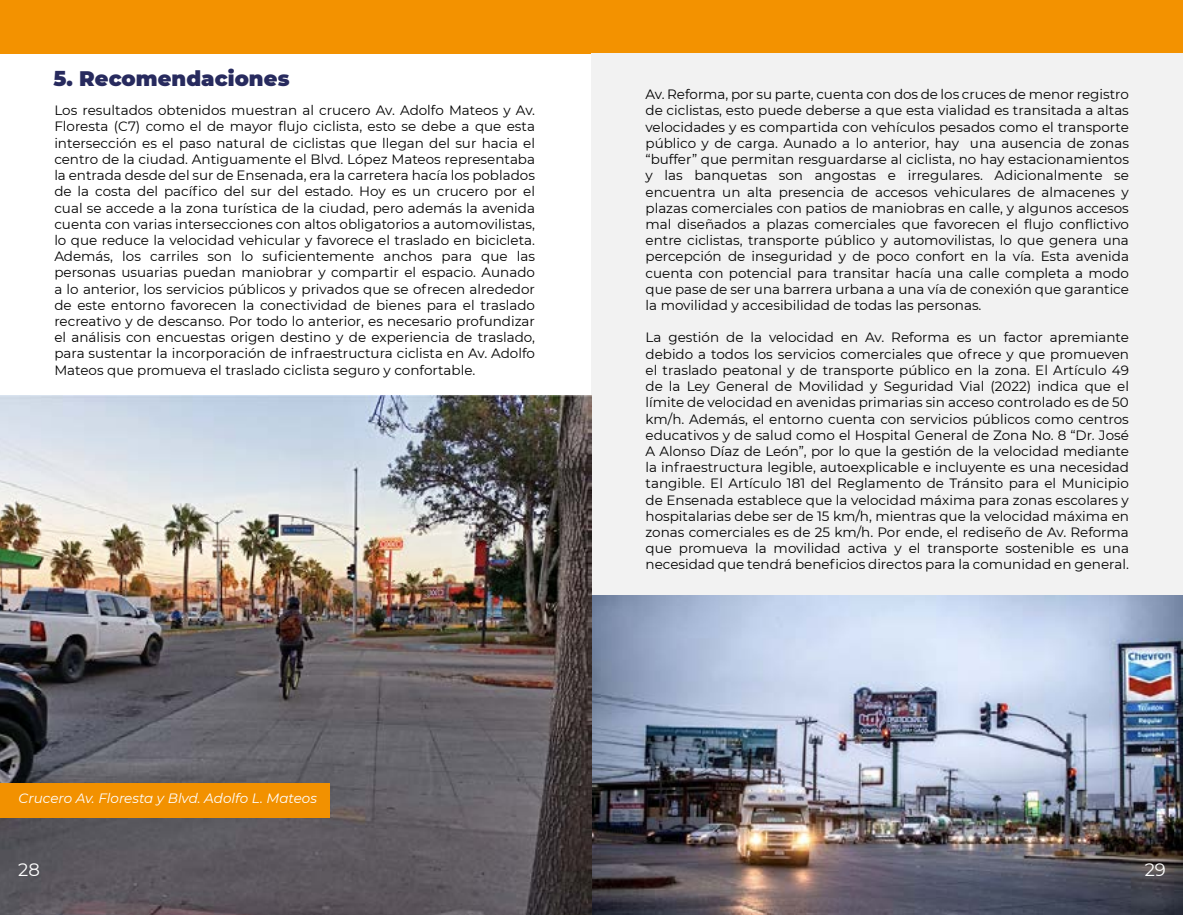
<style>
.page{position:relative;width:1183px;height:915px;background:#fff}
.page>*{position:absolute;margin:0;border:0;box-sizing:border-box;transform-origin:0 0}
.t1{font:900 21px "Montserrat";color:#272a5e}
.t2{font:18px "Montserrat";color:#fff}
.t3{font:13.5px/16.2px "Montserrat";color:#000;text-align:justify}
.t4{font:italic 13.5px "Montserrat";color:#fff}
</style>
<div class="page">
<div style="left:0;top:0;width:1182px;height:53px;background:#f39200"></div>
<div style="left:591px;top:53px;width:591px;height:861px;background:#f2f2f2"></div>
<img style="left:591px;top:595px;width:591px;height:319px">
<img style="left:0;top:395px;width:591px;height:519px">
<div style="left:0;top:782px;width:329px;height:34px;background:#f29100"></div>
<h1 class="t1" style="left:54px;top:63px;width:237px">5. Recomendaciones</h1>
<p class="t3" style="left:54px;top:102px;width:482px">Los resultados obtenidos muestran al crucero Av. Adolfo Mateos y Av.<br>Floresta (C7) como el de mayor flujo ciclista, esto se debe a que esta intersección es el paso natural de ciclistas que llegan del sur hacia el centro de la ciudad. Antiguamente el Blvd. López Mateos representaba la entrada desde del sur de Ensenada, era la carretera hacía los poblados de la costa del pacífico del sur del estado. Hoy es un crucero por el cual se accede a la zona turística de la ciudad, pero además la avenida cuenta con varias intersecciones con altos obligatorios a automovilistas, lo que reduce la velocidad vehicular y favorece el traslado en bicicleta.<br>Además, los carriles son lo suficientemente anchos para que las personas usuarias puedan maniobrar y compartir el espacio. Aunado a lo anterior, los servicios públicos y privados que se ofrecen alrededor de este entorno favorecen la conectividad de bienes para el traslado recreativo y de descanso. Por todo lo anterior, es necesario profundizar el análisis con encuestas origen destino y de experiencia de traslado, para sustentar la incorporación de infraestructura ciclista en Av. Adolfo Mateos que promueva el traslado ciclista seguro y confortable.</p>
<p class="t4" style="left:19px;top:788px;width:300px">Crucero Av. Floresta y Blvd. Adolfo L. Mateos</p>
<p class="t3" style="left:645px;top:86px;width:485px">Av. Reforma, por su parte, cuenta con dos de los cruces de menor registro de ciclistas, esto puede deberse a que esta vialidad es transitada a altas velocidades y es compartida con vehículos pesados como el transporte público y de carga. Aunado a lo anterior, hay una ausencia de zonas “buffer” que permitan resguardarse al ciclista, no hay estacionamientos y las banquetas son angostas e irregulares. Adicionalmente se encuentra un alta presencia de accesos vehiculares de almacenes y plazas comerciales con patios de maniobras en calle, y algunos accesos mal diseñados a plazas comerciales que favorecen el flujo conflictivo entre ciclistas, transporte público y automovilistas, lo que genera una percepción de inseguridad y de poco confort en la vía. Esta avenida cuenta con potencial para transitar hacía una calle completa a modo que pase de ser una barrera urbana a una vía de conexión que garantice la movilidad y accesibilidad de todas las personas.</p>
<p class="t3" style="left:645px;top:329px;width:485px">La gestión de la velocidad en Av. Reforma es un factor apremiante debido a todos los servicios comerciales que ofrece y que promueven el traslado peatonal y de transporte público en la zona. El Artículo 49 de la Ley General de Movilidad y Seguridad Vial (2022) indica que el límite de velocidad en avenidas primarias sin acceso controlado es de 50 km/h. Además, el entorno cuenta con servicios públicos como centros educativos y de salud como el Hospital General de Zona No. 8 “Dr. José A Alonso Díaz de León”, por lo que la gestión de la velocidad mediante la infraestructura legible, autoexplicable e incluyente es una necesidad tangible. El Artículo 181 del Reglamento de Tránsito para el Municipio de Ensenada establece que la velocidad máxima para zonas escolares y hospitalarias debe ser de 15 km/h, mientras que la velocidad máxima en zonas comerciales es de 25 km/h. Por ende, el rediseño de Av. Reforma que promueva la movilidad activa y el transporte sostenible es una necesidad que tendrá beneficios directos para la comunidad en general.</p>
<h2 class="t2" style="left:18px;top:857px;width:23px">28</h2>
<h2 class="t2" style="left:1144px;top:857px;width:23px">29</h2>
</div>
